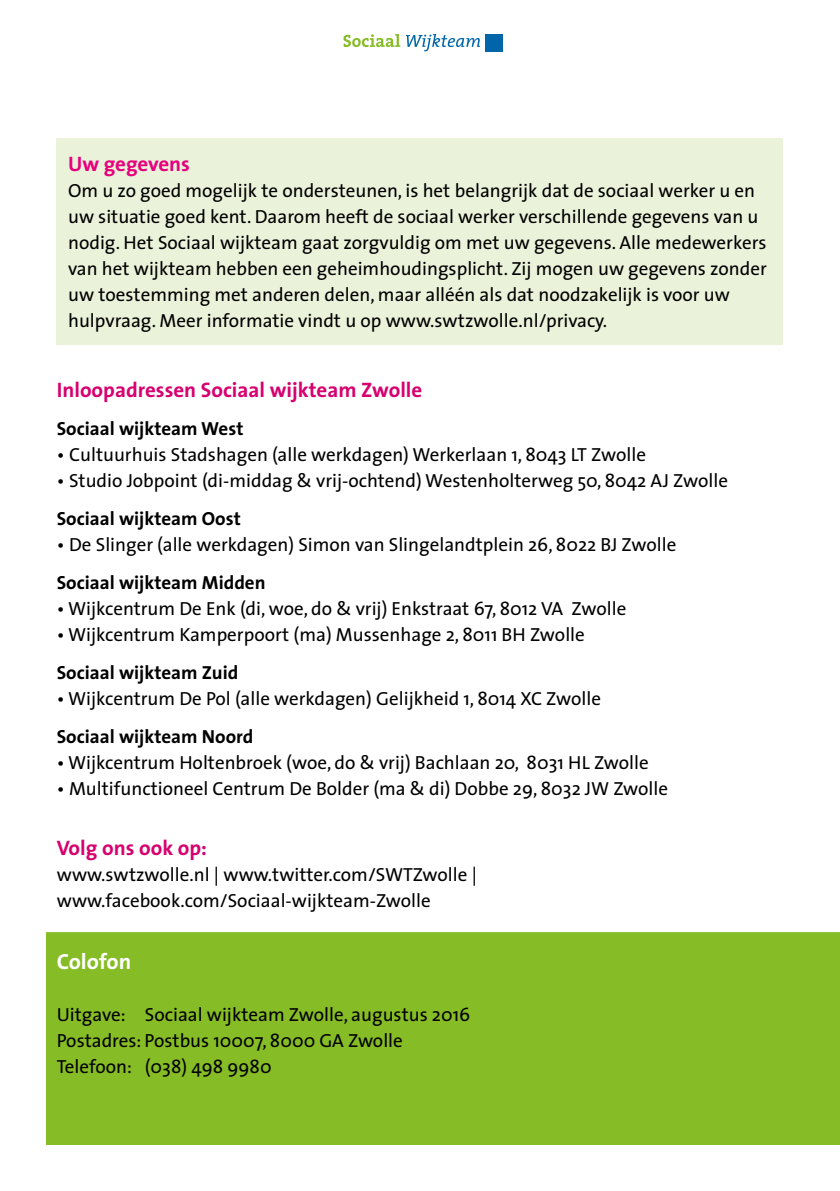
<style>
.page{position:relative;width:840px;height:1191px;background:#fff}
.page>*{position:absolute;margin:0;border:0;box-sizing:border-box;transform-origin:0 0}
.t1{font:700 22px "The Sans";color:#fff}
.t2{font:700 21px "The Sans";color:#d7006e}
.t3{font:700 21px "The Sans";letter-spacing:-.005em;color:#e6007d}
.t4{font:19px/26px "The Sans";color:#000}
.t5{font:700 19px "The Sans";color:#000}
</style>
<div class="page">
<svg style="left:343px;top:34px;width:137px;height:17px"></svg>
<div style="left:484px;top:34px;width:18px;height:17px;background:#0066a9"></div>
<div style="left:47px;top:931px;width:792px;height:213px;background:#86bc25"></div>
<div style="left:57px;top:139px;width:725px;height:206px;background:#eaf2da"></div>
<hr style="left:0;top:929px;width:839px;height:3px;background:#fff">
<p class="t3" style="left:68px;top:146px;width:123px">Uw gegevens</p>
<p class="t4" style="left:68px;top:177px;width:699px">Om u zo goed mogelijk te ondersteunen, is het belangrijk dat de sociaal werker u en uw situatie goed kent. Daarom heeft de sociaal werker verschillende gegevens van u nodig. Het Sociaal wijkteam gaat zorgvuldig om met uw gegevens. Alle medewerkers van het wijkteam hebben een geheimhoudingsplicht. Zij mogen uw gegevens zonder uw toestemming met anderen delen, maar alléén als dat noodzakelijk is voor uw hulpvraag. Meer informatie vindt u op www.swtzwolle.nl/privacy.</p>
<p class="t2" style="left:57px;top:372px;width:367px">Inloopadressen Sociaal wijkteam Zwolle</p>
<p class="t5" style="left:57px;top:413px;width:188px">Sociaal wijkteam West</p>
<p class="t4" style="left:57px;top:441px;width:590px">• Cultuurhuis Stadshagen (alle werkdagen) Werkerlaan 1, 8043 LT Zwolle</p>
<p class="t4" style="left:57px;top:467px;width:672px">• Studio Jobpoint (di-middag &amp; vrij-ochtend) Westenholterweg 50, 8042 AJ Zwolle</p>
<p class="t5" style="left:57px;top:503px;width:185px">Sociaal wijkteam Oost</p>
<p class="t4" style="left:57px;top:531px;width:620px">• De Slinger (alle werkdagen) Simon van Slingelandtplein 26, 8022 BJ Zwolle</p>
<p class="t5" style="left:57px;top:567px;width:210px">Sociaal wijkteam Midden</p>
<p class="t4" style="left:57px;top:595px;width:571px">• Wijkcentrum De Enk (di, woe, do &amp; vrij) Enkstraat 67, 8012 VA Zwolle</p>
<p class="t4" style="left:57px;top:621px;width:529px">• Wijkcentrum Kamperpoort (ma) Mussenhage 2, 8011 BH Zwolle</p>
<p class="t5" style="left:57px;top:657px;width:183px">Sociaal wijkteam Zuid</p>
<p class="t4" style="left:57px;top:685px;width:545px">• Wijkcentrum De Pol (alle werkdagen) Gelijkheid 1, 8014 XC Zwolle</p>
<p class="t5" style="left:57px;top:721px;width:198px">Sociaal wijkteam Noord</p>
<p class="t4" style="left:57px;top:749px;width:593px">• Wijkcentrum Holtenbroek (woe, do &amp; vrij) Bachlaan 20, 8031 HL Zwolle</p>
<p class="t4" style="left:57px;top:775px;width:612px">• Multifunctioneel Centrum De Bolder (ma &amp; di) Dobbe 29, 8032 JW Zwolle</p>
<p class="t2" style="left:57px;top:830px;width:152px">Volg ons ook op:</p>
<p class="t4" style="left:57px;top:861px;width:421px">www.swtzwolle.nl | www.twitter.com/SWTZwolle | www.facebook.com/Sociaal-wijkteam-Zwolle</p>
<p class="t1" style="left:57px;top:943px;width:76px">Colofon</p>
<p class="t4" style="left:57px;top:1001px;width:415px">Uitgave: Sociaal wijkteam Zwolle, augustus 2016<br>Postadres: Postbus 10007, 8000 GA Zwolle<br>Telefoon: (038) 498 9980</p>
</div>
